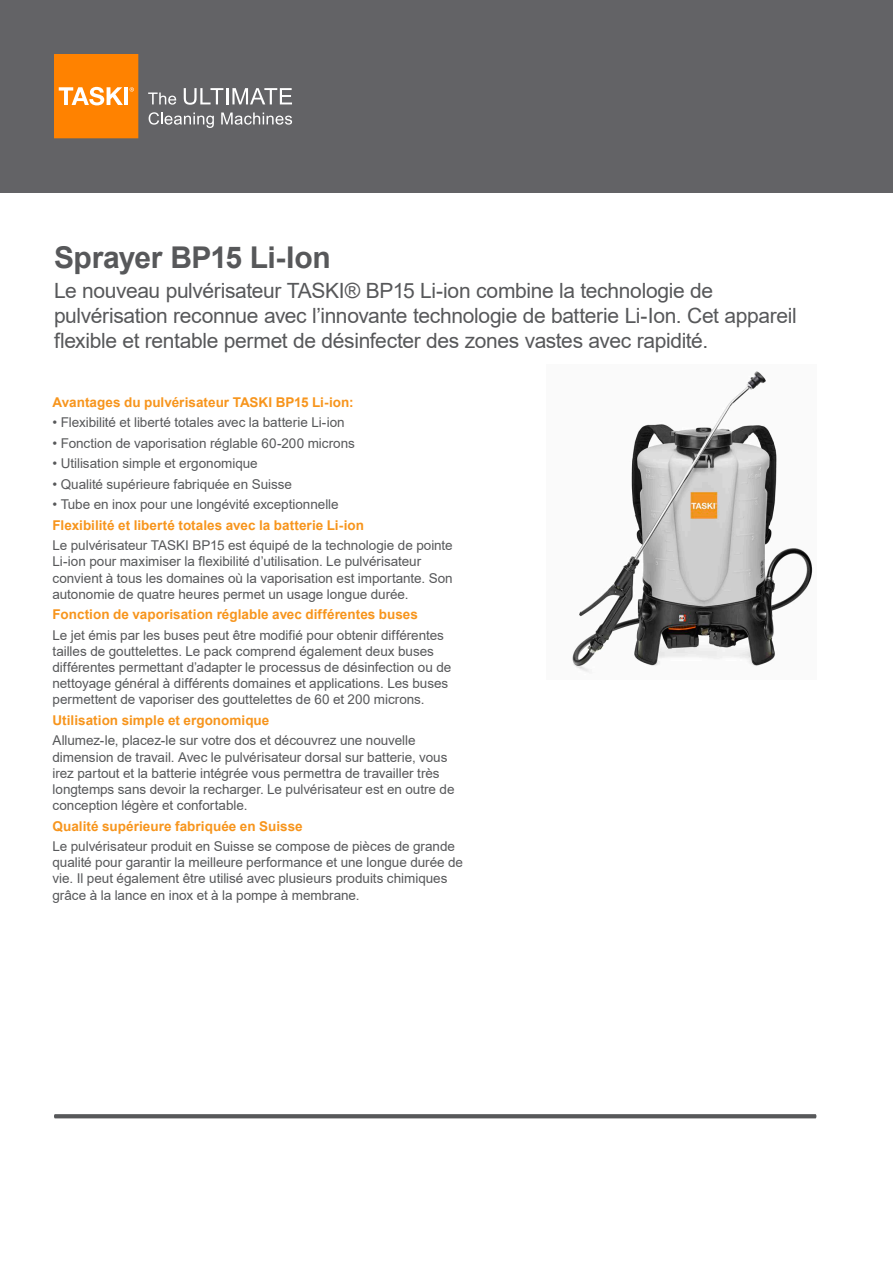
<style>
.page{position:relative;width:893px;height:1263px;background:#fff}
.page>*{position:absolute;margin:0;border:0;box-sizing:border-box;transform-origin:0 0}
.t1{font:700 30px "Arial";letter-spacing:-.015em;color:#57585a}
.Product_Description{font:21px/25.2px "Arial";letter-spacing:-.015em;color:#57585a}
.Maintext{font:13.5px/16.2px "Arial";letter-spacing:-.005em;color:#57585a}
.Maintext-2{font:700 13.5px "Arial";letter-spacing:.005em;color:#f7951d}
</style>
<div class="page">
<div style="left:0;top:0;width:893px;height:192px;background:#636366"></div>
<svg style="left:148px;top:93px;width:28px;height:12px"></svg>
<svg style="left:184px;top:88px;width:108px;height:17px"></svg>
<svg style="left:149px;top:112px;width:65px;height:16px"></svg>
<svg style="left:221px;top:113px;width:71px;height:12px"></svg>
<svg style="left:54px;top:54px;width:84px;height:84px;background:#fe8d17"></svg>
<svg style="left:54px;top:1114px;width:762px;height:4px;background:#5d5e60"></svg>
<img style="left:572px;top:371px;width:241px;height:302px">
<p class="t1" style="left:54px;top:236px;width:278px">Sprayer BP15 Li-Ion</p>
<p class="Product_Description" style="left:54px;top:278px;width:744px">Le nouveau pulvérisateur TASKI® BP15 Li-ion combine la technologie de pulvérisation reconnue avec l’innovante technologie de batterie Li-Ion. Cet appareil flexible et rentable permet de désinfecter des zones vastes avec rapidité.</p>
<p class="Maintext-2" style="left:53px;top:393px;width:303px">Avantages du pulvérisateur TASKI BP15 Li-ion:</p>
<p class="Maintext" style="left:53px;top:414px;width:294px">• Flexibilité et liberté totales avec la batterie Li-ion</p>
<p class="Maintext" style="left:53px;top:435px;width:304px">• Fonction de vaporisation réglable 60-200 microns</p>
<p class="Maintext" style="left:53px;top:455px;width:207px">• Utilisation simple et ergonomique</p>
<p class="Maintext" style="left:53px;top:476px;width:241px">• Qualité supérieure fabriquée en Suisse</p>
<p class="Maintext" style="left:53px;top:496px;width:288px">• Tube en inox pour une longévité exceptionnelle</p>
<p class="Maintext-2" style="left:53px;top:515px;width:313px">Flexibilité et liberté totales avec la batterie Li-ion</p>
<p class="Maintext" style="left:53px;top:537px;width:402px">Le pulvérisateur TASKI BP15 est équipé de la technologie de pointe Li-ion pour maximiser la flexibilité d’utilisation. Le pulvérisateur convient à tous les domaines où la vaporisation est importante. Son autonomie de quatre heures permet un usage longue durée.</p>
<p class="Maintext-2" style="left:53px;top:605px;width:367px">Fonction de vaporisation réglable avec différentes buses</p>
<p class="Maintext" style="left:53px;top:627px;width:400px">Le jet émis par les buses peut être modifié pour obtenir différentes tailles de gouttelettes. Le pack comprend également deux buses différentes permettant d’adapter le processus de désinfection ou de nettoyage général à différents domaines et applications. Les buses permettent de vaporiser des gouttelettes de 60 et 200 microns.</p>
<p class="Maintext-2" style="left:53px;top:711px;width:218px">Utilisation simple et ergonomique</p>
<p class="Maintext" style="left:53px;top:732px;width:404px">Allumez-le, placez-le sur votre dos et découvrez une nouvelle dimension de travail. Avec le pulvérisateur dorsal sur batterie, vous irez partout et la batterie intégrée vous permettra de travailler très longtemps sans devoir la recharger. Le pulvérisateur est en outre de conception légère et confortable.</p>
<p class="Maintext-2" style="left:53px;top:816px;width:252px">Qualité supérieure fabriquée en Suisse</p>
<p class="Maintext" style="left:53px;top:838px;width:412px">Le pulvérisateur produit en Suisse se compose de pièces de grande qualité pour garantir la meilleure performance et une longue durée de vie. Il peut également être utilisé avec plusieurs produits chimiques grâce à la lance en inox et à la pompe à membrane.</p>
</div>
